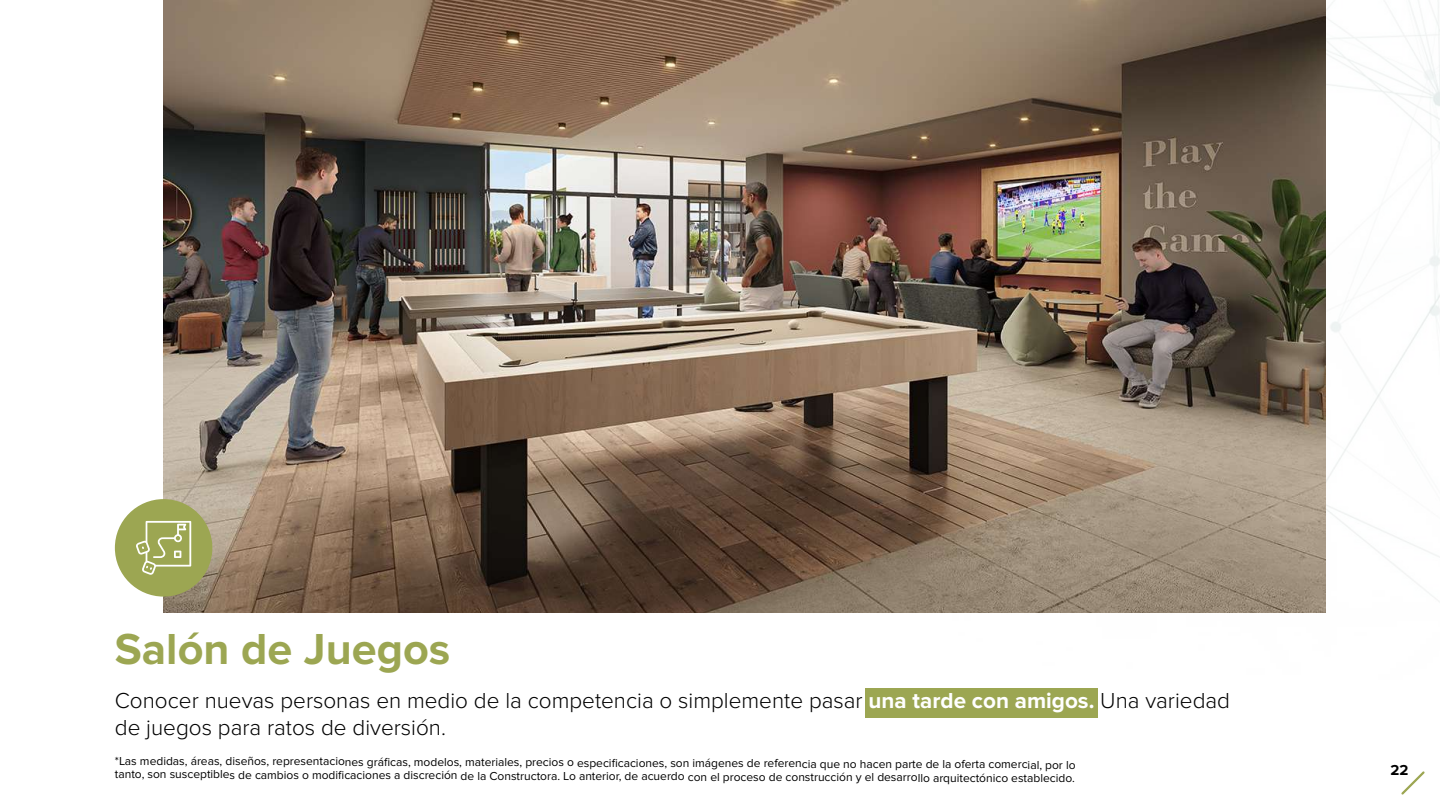
<style>
.page{position:relative;width:1440px;height:810px;background:#fff}
.page>*{position:absolute;margin:0;border:0;box-sizing:border-box;transform-origin:0 0}
.t1{font:700 45px "Proxima Nova";color:#9ca652}
.t2{font:300 22.5px/27px "Proxima Nova";color:#000}
.t3{font:700 15px "Proxima Nova";color:#000}
.t4{font:12px/13.6px "Proxima Nova";letter-spacing:-.005em;color:#000}
.s1{font-weight:700;color:#fff}
</style>
<div class="page">
<svg style="left:1401px;top:771px;width:24px;height:24px"></svg>
<img style="left:1325px;top:0;width:115px;height:613px">
<img style="left:164px;top:0;width:1161px;height:613px">
<div style="left:865px;top:688px;width:232px;height:30px;background:#9ca652"></div>
<div style="left:115px;top:499px;width:97px;height:98px;background:#9ca652;border-radius:50%"></div>
<svg style="left:136px;top:521px;width:55px;height:54px"></svg>
<h1 class="t1" style="left:115px;top:623px;width:337px">Salón de Juegos</h1>
<h2 class="t2" style="left:115px;top:686px;width:1117px">Conocer nuevas personas en medio de la competencia o simplemente pasar <span class="s1">una tarde con amigos.</span> Una variedad de juegos para ratos de diversión.</h2>
<p class="t4" style="left:115px;top:756px;width:962px">*Las medidas, áreas, diseños, representaciones gráficas, modelos, materiales, precios o especificaciones, son imágenes de referencia que no hacen parte de la oferta comercial, por lo tanto, son susceptibles de cambios o modificaciones a discreción de la Constructora. Lo anterior, de acuerdo con el proceso de construcción y el desarrollo arquitectónico establecido.</p>
<p class="t3" style="left:1390px;top:762px;width:19px">22</p>
</div>
